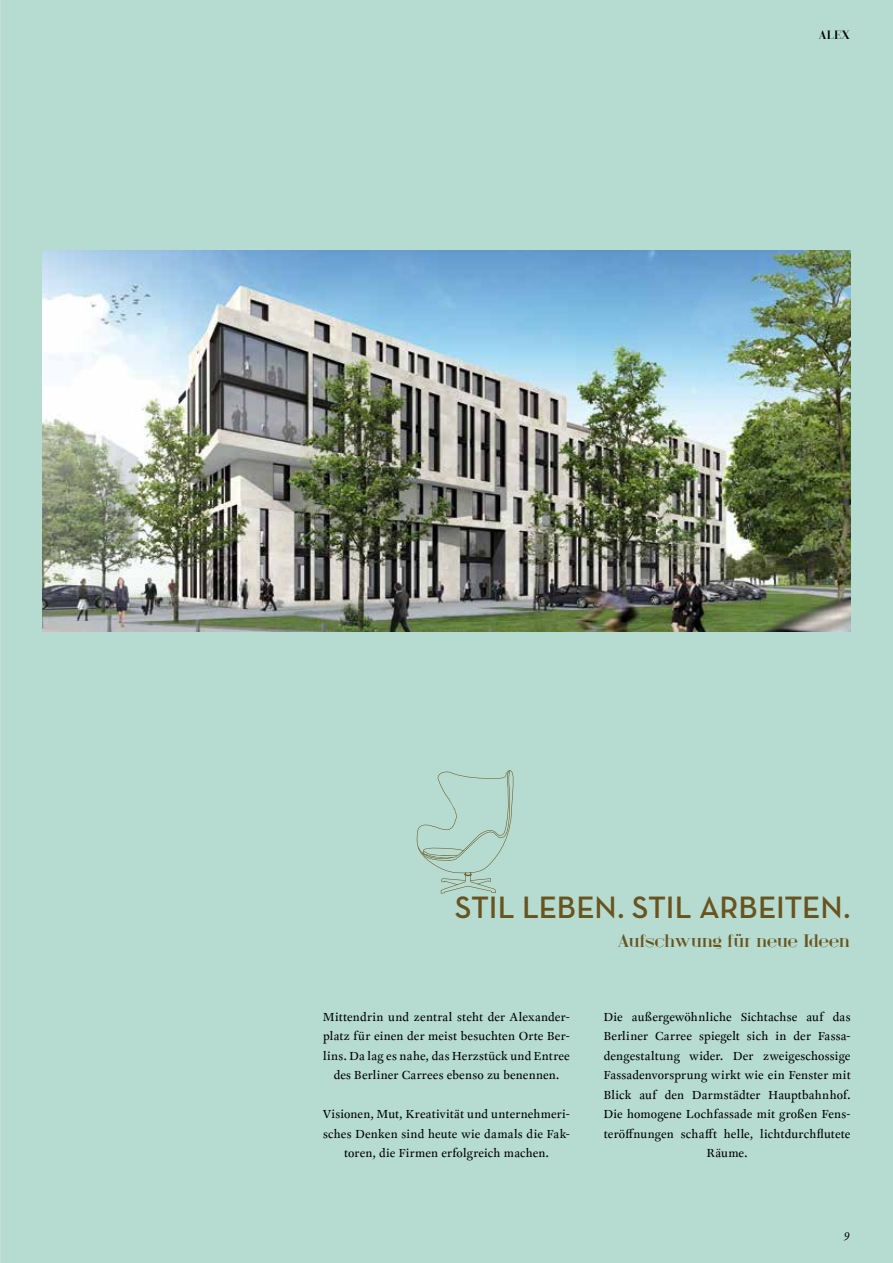
<style>
.page{position:relative;width:893px;height:1263px;background:#b6dcd2}
.page>*{position:absolute;margin:0;border:0;box-sizing:border-box;transform-origin:0 0}
.t1{font:600 31.5px "Neutraface Text";letter-spacing:-.01em;color:#69541f}
.t2{font:18px "London Fill";letter-spacing:-.015em;color:#69541f}
.t3{font:13.5px/19.5px "Clifford OT Eighteen Roman";letter-spacing:.02em;color:#000;text-align:center}
.t4{font:12px "London Fill";color:#000}
.t5{font:italic 12px "Clifford OT Eighteen";color:#000}
</style>
<div class="page">
<svg style="left:416px;top:770px;width:98px;height:123px"></svg>
<img style="left:43px;top:250px;width:807px;height:381px">
<p class="t4" style="left:819px;top:29px;width:33px">ALEX</p>
<h1 class="t1" style="left:455px;top:888px;width:397px">STIL LEBEN. STIL ARBEITEN.</h1>
<h2 class="t2" style="left:618px;top:931px;width:234px">Aufschwung für neue Ideen</h2>
<p class="t3" style="left:323px;top:1007px;width:248px">Mittendrin und zentral steht der Alexander&shy;platz für einen der meist besuchten Orte Ber&shy;lins. Da lag es nahe, das Herzstück und Entree des Berliner Carrees ebenso zu benennen.</p>
<p class="t3" style="left:323px;top:1105px;width:248px">Visionen, Mut, Kreativität und unternehmeri&shy;sches Denken sind heute wie damals die Fak&shy;toren, die Firmen erfolgreich machen.</p>
<p class="t3" style="left:604px;top:1007px;width:248px">Die außergewöhnliche Sichtachse auf das Berliner Carree spiegelt sich in der Fassa&shy;dengestaltung wider. Der zweigeschossige Fassadenvorsprung wirkt wie ein Fenster mit Blick auf den Darmstädter Hauptbahnhof.<br>Die homogene Lochfassade mit großen Fens&shy;teröffnungen schafft helle, lichtdurchflutete Räume.</p>
<p class="t5" style="left:844px;top:1228px;width:8px">9</p>
</div>
